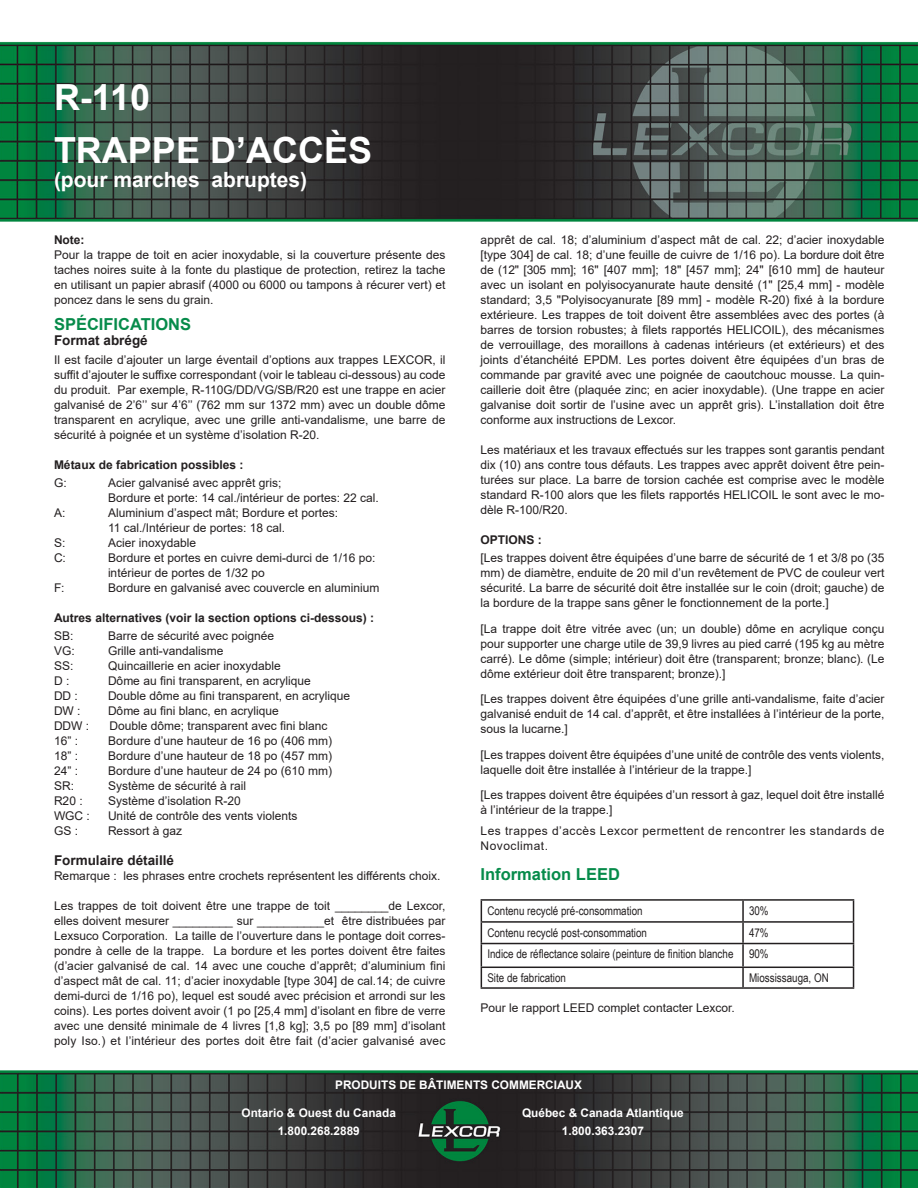
<style>
.page{position:relative;width:918px;height:1188px;background:#fff}
.page>*{position:absolute;margin:0;border:0;box-sizing:border-box;transform-origin:0 0}
.t1{font:700 36px "Arial";color:#fff}
.t2{font:700 21px "Arial";color:#fff}
.t3{font:700 16.5px "Arial";color:#068b4a}
.t4{font:700 13.5px "Arial";color:#231f20}
.t5{font:12px/15px "Arial";color:#231f20;text-align:justify}
.t6{font:12px "Arial Narrow";color:#231f20}
.t7{font:700 12px "Arial";color:#231f20}
.t8{font:12px/15px "Arial";letter-spacing:.04em;color:#231f20}
.t9{font:700 11.85px/18px "Arial";color:#fff;text-align:center}
</style>
<div class="page">
<img style="left:0;top:41px;width:918px;height:1147px">
<hr style="left:481px;top:899px;width:262px;height:2px;background:#231f20">
<hr style="left:743px;top:899px;width:111px;height:2px;background:#231f20">
<hr style="left:742px;top:901px;width:2px;height:20px;background:#231f20">
<hr style="left:481px;top:921px;width:262px;height:2px;background:#231f20">
<hr style="left:743px;top:921px;width:111px;height:2px;background:#231f20">
<hr style="left:742px;top:923px;width:2px;height:20px;background:#231f20">
<hr style="left:481px;top:943px;width:262px;height:1px;background:#231f20">
<hr style="left:743px;top:943px;width:111px;height:1px;background:#231f20">
<hr style="left:742px;top:944px;width:2px;height:23px;background:#231f20">
<hr style="left:481px;top:967px;width:262px;height:1px;background:#231f20">
<svg style="left:481px;top:901px;width:1px;height:86px"></svg>
<hr style="left:743px;top:967px;width:111px;height:1px;background:#231f20">
<svg style="left:742px;top:968px;width:2px;height:19px"></svg>
<svg style="left:853px;top:901px;width:1px;height:86px"></svg>
<hr style="left:481px;top:987px;width:262px;height:2px;background:#231f20">
<hr style="left:743px;top:987px;width:111px;height:2px;background:#231f20">
<p class="t1" style="left:54px;top:72px;width:98px">R-110</p>
<p class="t1" style="left:54px;top:125px;width:320px">TRAPPE D’ACCÈS</p>
<p class="t2" style="left:54px;top:165px;width:255px">(pour marches abruptes)</p>
<p class="t7" style="left:54px;top:232px;width:32px">Note:</p>
<p class="t5" style="left:54px;top:247px;width:393px">Pour la trappe de toit en acier inoxydable, si la couverture présente des taches noires suite à la fonte du plastique de protection, retirez la tache en utilisant un papier abrasif (4000 ou 6000 ou tampons à récurer vert) et poncez dans le sens du grain.</p>
<p class="t3" style="left:54px;top:312px;width:139px">SPÉCIFICATIONS</p>
<p class="t4" style="left:54px;top:330px;width:95px">Format abrégé</p>
<p class="t5" style="left:54px;top:352px;width:393px">Il est facile d’ajouter un large éventail d’options aux trappes LEXCOR, il suffit d’ajouter le suffixe correspondant (voir le tableau ci-dessous) au code du produit. Par exemple, R-110G/DD/VG/SB/R20 est une trappe en acier galvanisé de 2’6’’ sur 4’6’’ (762 mm sur 1372 mm) avec un double dôme transparent en acrylique, avec une grille anti-vandalisme, une barre de sécurité à poignée et un système d’isolation R-20.</p>
<p class="t7" style="left:54px;top:457px;width:191px">Métaux de fabrication possibles :</p>
<p class="t5" style="left:54px;top:475px;width:14px">G:</p>
<p class="t5" style="left:108px;top:475px;width:175px">Acier galvanisé avec apprêt gris;</p>
<p class="t5" style="left:108px;top:490px;width:272px">Bordure et porte: 14 cal./intérieur de portes: 22 cal.</p>
<p class="t5" style="left:54px;top:505px;width:13px">A:</p>
<p class="t5" style="left:108px;top:505px;width:232px">Aluminium d’aspect mât; Bordure et portes:</p>
<p class="t5" style="left:108px;top:520px;width:179px">11 cal./Intérieur de portes: 18 cal.</p>
<p class="t5" style="left:54px;top:535px;width:13px">S:</p>
<p class="t5" style="left:108px;top:535px;width:90px">Acier inoxydable</p>
<p class="t5" style="left:54px;top:550px;width:13px">C:</p>
<p class="t5" style="left:108px;top:550px;width:269px">Bordure et portes en cuivre demi-durci de 1/16 po:</p>
<p class="t5" style="left:108px;top:565px;width:158px">intérieur de portes de 1/32 po</p>
<p class="t5" style="left:54px;top:580px;width:12px">F:</p>
<p class="t5" style="left:108px;top:580px;width:273px">Bordure en galvanisé avec couvercle en aluminium</p>
<p class="t7" style="left:54px;top:610px;width:322px">Autres alternatives (voir la section options ci-dessous) :</p>
<p class="t5" style="left:54px;top:628px;width:21px">SB:</p>
<p class="t5" style="left:108px;top:628px;width:168px">Barre de sécurité avec poignée</p>
<p class="t5" style="left:54px;top:643px;width:22px">VG:</p>
<p class="t5" style="left:108px;top:643px;width:117px">Grille anti-vandalisme</p>
<p class="t5" style="left:54px;top:658px;width:21px">SS:</p>
<p class="t5" style="left:108px;top:658px;width:174px">Quincaillerie en acier inoxydable</p>
<p class="t5" style="left:54px;top:673px;width:17px">D :</p>
<p class="t5" style="left:108px;top:673px;width:204px">Dôme au fini transparent, en acrylique</p>
<p class="t5" style="left:54px;top:688px;width:25px">DD :</p>
<p class="t5" style="left:108px;top:688px;width:244px">Double dôme au fini transparent, en acrylique</p>
<p class="t5" style="left:54px;top:703px;width:28px">DW :</p>
<p class="t5" style="left:108px;top:703px;width:172px">Dôme au fini blanc, en acrylique</p>
<p class="t5" style="left:54px;top:718px;width:37px">DDW :</p>
<p class="t5" style="left:109px;top:718px;width:220px">Double dôme; transparent avec fini blanc</p>
<p class="t5" style="left:54px;top:733px;width:26px">16” :</p>
<p class="t5" style="left:108px;top:733px;width:226px">Bordure d’une hauteur de 16 po (406 mm)</p>
<p class="t5" style="left:54px;top:748px;width:26px">18” :</p>
<p class="t5" style="left:108px;top:748px;width:226px">Bordure d’une hauteur de 18 po (457 mm)</p>
<p class="t5" style="left:54px;top:763px;width:26px">24” :</p>
<p class="t5" style="left:108px;top:763px;width:226px">Bordure d’une hauteur de 24 po (610 mm)</p>
<p class="t5" style="left:54px;top:778px;width:22px">SR:</p>
<p class="t5" style="left:108px;top:778px;width:140px">Système de sécurité à rail</p>
<p class="t5" style="left:54px;top:793px;width:30px">R20 :</p>
<p class="t5" style="left:108px;top:793px;width:134px">Système d’isolation R-20</p>
<p class="t5" style="left:54px;top:808px;width:37px">WGC :</p>
<p class="t5" style="left:108px;top:808px;width:191px">Unité de contrôle des vents violents</p>
<p class="t5" style="left:54px;top:823px;width:26px">GS :</p>
<p class="t5" style="left:108px;top:823px;width:76px">Ressort à gaz</p>
<p class="t4" style="left:54px;top:851px;width:122px">Formulaire détaillé</p>
<p class="t5" style="left:54px;top:868px;width:388px">Remarque : les phrases entre crochets représentent les différents choix.</p>
<p class="t5" style="left:54px;top:898px;width:393px">Les trappes de toit doivent être une trappe de toit ________de Lexcor, elles doivent mesurer _________ sur __________et être distribuées par Lexsuco Corporation. La taille de l’ouverture dans le pontage doit corres&shy;pondre à celle de la trappe. La bordure et les portes doivent être faites (d’acier galvanisé de cal. 14 avec une couche d’apprêt; d’aluminium fini d’aspect mât de cal. 11; d’acier inoxydable [type 304] de cal.14; de cuivre demi-durci de 1/16 po), lequel est soudé avec précision et arrondi sur les coins). Les portes doivent avoir (1 po [25,4 mm] d’isolant en fibre de verre avec une densité minimale de 4 livres [1,8 kg]; 3,5 po [89 mm] d’isolant poly Iso.) et l’intérieur des portes doit être fait (d’acier galvanisé avec</p>
<p class="t5" style="left:481px;top:232px;width:405px">apprêt de cal. 18; d’aluminium d’aspect mât de cal. 22; d’acier inoxydable [type 304] de cal. 18; d’une feuille de cuivre de 1/16 po). La bordure doit être de (12" [305 mm]; 16" [407 mm]; 18" [457 mm]; 24" [610 mm] de hauteur avec un isolant en polyisocyanurate haute densité (1" [25,4 mm] - modèle standard; 3,5 "Polyisocyanurate [89 mm] - modèle R-20) fixé à la bordure extérieure. Les trappes de toit doivent être assemblées avec des portes (à barres de torsion robustes; à filets rapportés HELICOIL), des mécanismes de verrouillage, des moraillons à cadenas intérieurs (et extérieurs) et des joints d’étanchéité EPDM. Les portes doivent être équipées d’un bras de commande par gravité avec une poignée de caoutchouc mousse. La quin&shy;caillerie doit être (plaquée zinc; en acier inoxydable). (Une trappe en acier galvanise doit sortir de l’usine avec un apprêt gris). L’installation doit être conforme aux instructions de Lexcor.</p>
<p class="t5" style="left:481px;top:442px;width:405px">Les matériaux et les travaux effectués sur les trappes sont garantis pendant dix (10) ans contre tous défauts. Les trappes avec apprêt doivent être pein&shy;turées sur place. La barre de torsion cachée est comprise avec le modèle standard R-100 alors que les filets rapportés HELICOIL le sont avec le mo&shy;dèle R-100/R20.</p>
<p class="t7" style="left:481px;top:532px;width:63px">OPTIONS :</p>
<p class="t5" style="left:481px;top:550px;width:405px">[Les trappes doivent être équipées d’une barre de sécurité de 1 et 3/8 po (35 mm) de diamètre, enduite de 20 mil d’un revêtement de PVC de couleur vert sécurité. La barre de sécurité doit être installée sur le coin (droit; gauche) de la bordure de la trappe sans gêner le fonctionnement de la porte.]</p>
<p class="t5" style="left:481px;top:621px;width:405px">[La trappe doit être vitrée avec (un; un double) dôme en acrylique conçu pour supporter une charge utile de 39,9 livres au pied carré (195 kg au mètre carré). Le dôme (simple; intérieur) doit être (transparent; bronze; blanc). (Le dôme extérieur doit être transparent; bronze).]</p>
<p class="t5" style="left:481px;top:691px;width:405px">[Les trappes doivent être équipées d’une grille anti-vandalisme, faite d’acier galvanisé enduit de 14 cal. d’apprêt, et être installées à l’intérieur de la porte, sous la lucarne.]</p>
<p class="t5" style="left:481px;top:747px;width:405px">[Les trappes doivent être équipées d’une unité de contrôle des vents violents, laquelle doit être installée à l’intérieur de la trappe.]</p>
<p class="t5" style="left:481px;top:787px;width:405px">[Les trappes doivent être équipées d’un ressort à gaz, lequel doit être installé à l’intérieur de la trappe.]</p>
<p class="t8" style="left:481px;top:823px;width:405px">Les trappes d’accès Lexcor permettent de rencontrer les standards de<br>Novoclimat.</p>
<p class="t3" style="left:481px;top:863px;width:141px">Information LEED</p>
<p class="t6" style="left:487px;top:902px;width:157px">Contenu recyclé pré-consommation</p>
<p class="t6" style="left:749px;top:902px;width:21px">30%</p>
<p class="t6" style="left:487px;top:924px;width:161px">Contenu recyclé post-consommation</p>
<p class="t6" style="left:749px;top:924px;width:21px">47%</p>
<p class="t6" style="left:487px;top:945px;width:248px">Indice de réflectance solaire (peinture de finition blanche</p>
<p class="t6" style="left:749px;top:945px;width:21px">90%</p>
<p class="t6" style="left:487px;top:969px;width:80px">Site de fabrication</p>
<p class="t6" style="left:749px;top:969px;width:81px">Miossissauga, ON</p>
<p class="t5" style="left:481px;top:1000px;width:256px">Pour le rapport LEED complet contacter Lexcor.</p>
<p class="t9" style="left:335px;top:1076px;width:248px">PRODUITS DE BÂTIMENTS COMMERCIAUX</p>
<p class="t9" style="left:242px;top:1104px;width:156px">Ontario &amp; Ouest du Canada</p>
<p class="t9" style="left:278px;top:1122px;width:84px">1.800.268.2889</p>
<p class="t9" style="left:522px;top:1104px;width:163px">Québec &amp; Canada Atlantique<br>1.800.363.2307</p>
</div>
